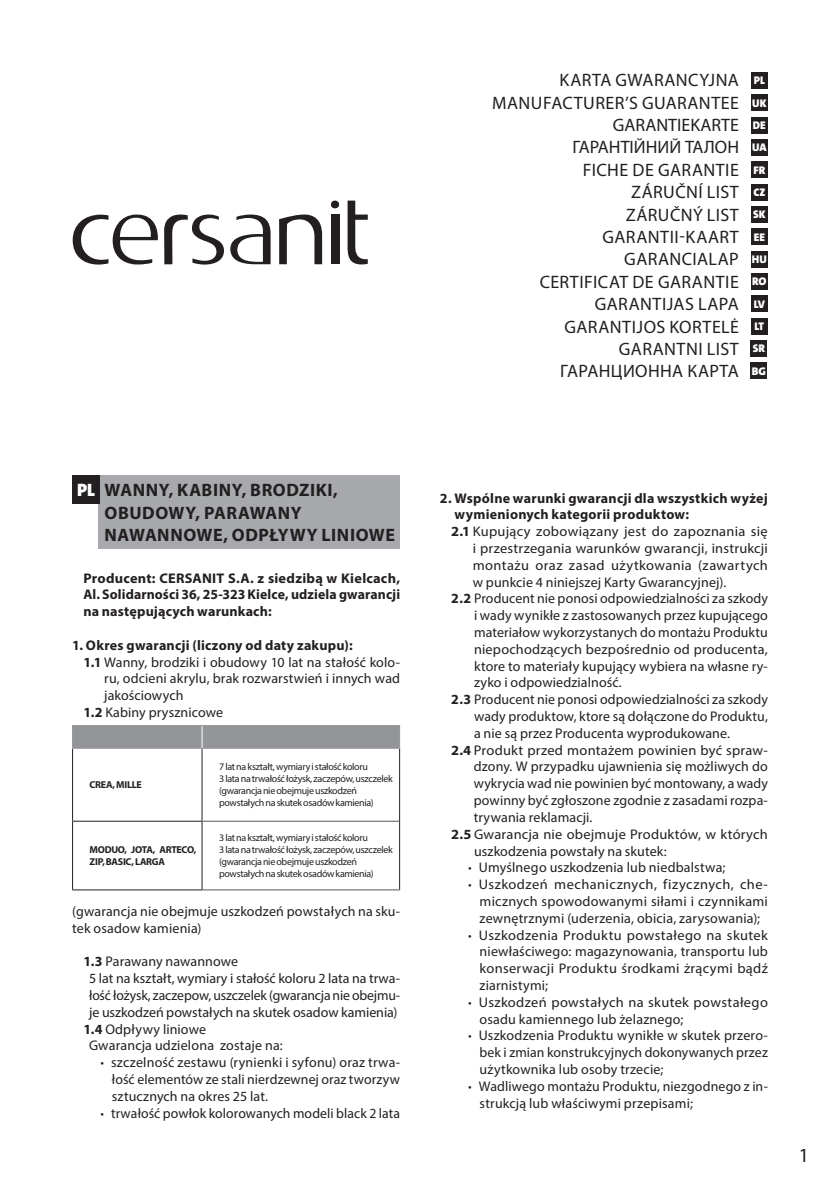
<style>
.page{position:relative;width:840px;height:1191px;background:#fff}
.page>*{position:absolute;margin:0;border:0;box-sizing:border-box;transform-origin:0 0}
.t1{font:20px "Myriad Pro";color:#231f20}
.t2{font:18px/22.4px "Myriad Pro";letter-spacing:.02em;color:#231f20;text-align:right}
.t3{font:700 18px/22.4px "Myriad Pro";letter-spacing:.03em;color:#231f20}
.t4{font:900 18px "The Sans C4 s";color:#fff}
.t5{font:14px/16.8px "Myriad Pro";letter-spacing:.01em;color:#231f20}
.t6{font:700 14px/16.8px "Myriad Pro";letter-spacing:.015em;color:#231f20;text-align:justify}
.t7{font:14px "Myriad Pro";letter-spacing:.03em;color:#231f20}
.t8{font:14px "Myriad Pro";letter-spacing:-.01em;color:#231f20}
.t9{font:900 11.2px/22.4px "The Sans C4 s";color:#fff}
.t10{font:10px/12px "Myriad Pro";letter-spacing:-.03em;color:#231f20}
.t11{font:700 10px/12px "Myriad Pro";letter-spacing:-.03em;color:#231f20}
.s1{font-weight:700}
</style>
<div class="page">
<svg style="left:279px;top:214px;width:43px;height:50px"></svg>
<svg style="left:347px;top:201px;width:20px;height:63px"></svg>
<svg style="left:230px;top:214px;width:40px;height:50px"></svg>
<svg style="left:164px;top:214px;width:60px;height:50px"></svg>
<svg style="left:73px;top:214px;width:85px;height:50px"></svg>
<div style="left:331px;top:214px;width:8px;height:50px;background:#231f20"></div>
<div style="left:331px;top:201px;width:8px;height:7px;background:#231f20;border-radius:50%"></div>
<div style="left:99px;top:475px;width:301px;height:74px;background:#a8a9ad"></div>
<div style="left:72px;top:475px;width:28px;height:28px;background:#231f20"></div>
<hr style="left:72px;top:748px;width:1px;height:72px;background:#231f20">
<hr style="left:72px;top:821px;width:1px;height:68px;background:#231f20">
<hr style="left:201px;top:748px;width:1px;height:72px;background:#231f20">
<hr style="left:72px;top:820px;width:130px;height:1px;background:#231f20">
<hr style="left:201px;top:821px;width:1px;height:68px;background:#231f20">
<hr style="left:72px;top:889px;width:130px;height:1px;background:#231f20">
<hr style="left:202px;top:820px;width:197px;height:1px;background:#57585a">
<hr style="left:202px;top:889px;width:198px;height:1px;background:#57585a">
<hr style="left:399px;top:748px;width:1px;height:73px;background:#231f20">
<hr style="left:399px;top:821px;width:1px;height:68px;background:#231f20">
<div style="left:72px;top:725px;width:328px;height:23px;background:#939598"></div>
<div style="left:750px;top:72px;width:17px;height:17px;background:#231f20"></div>
<div style="left:750px;top:94px;width:17px;height:17px;background:#231f20"></div>
<div style="left:750px;top:117px;width:17px;height:17px;background:#231f20"></div>
<div style="left:750px;top:139px;width:17px;height:17px;background:#231f20"></div>
<div style="left:750px;top:161px;width:17px;height:17px;background:#231f20"></div>
<div style="left:750px;top:184px;width:17px;height:17px;background:#231f20"></div>
<div style="left:750px;top:206px;width:17px;height:17px;background:#231f20"></div>
<div style="left:750px;top:228px;width:17px;height:17px;background:#231f20"></div>
<div style="left:750px;top:251px;width:17px;height:16px;background:#231f20"></div>
<div style="left:750px;top:273px;width:17px;height:17px;background:#231f20"></div>
<div style="left:750px;top:295px;width:17px;height:17px;background:#231f20"></div>
<div style="left:750px;top:318px;width:17px;height:16px;background:#231f20"></div>
<div style="left:750px;top:340px;width:17px;height:17px;background:#231f20"></div>
<div style="left:750px;top:362px;width:17px;height:17px;background:#231f20"></div>
<p class="t2" style="left:492px;top:69px;width:248px">KARTA GWARANCYJNA<br>MANUFACTURER’S GUARANTEE<br>GARANTIEKARTE<br>ГАРАНТІЙНИЙ ТАЛОН<br>FICHE DE GARANTIE<br>ZÁRUČNÍ LIST<br>ZÁRUČNÝ LIST<br>GARANTII-KAART<br>GARANCIALAP<br>CERTIFICAT DE GARANTIE<br>GARANTIJAS LAPA<br>GARANTIJOS KORTELĖ<br>GARANTNI LIST<br>ГАРАНЦИОННА КАРТА</p>
<p class="t9" style="left:751px;top:69px;width:17px">PL<br>UK<br>DE<br>UA<br>FR<br>CZ<br>SK<br>EE<br>HU<br>RO<br>LV<br>LT<br>SR<br>BG</p>
<p class="t4" style="left:77px;top:478px;width:19px">PL</p>
<p class="t3" style="left:104px;top:478px;width:292px">WANNY, KABINY, BRODZIKI,<br>OBUDOWY, PARAWANY<br>NAWANNOWE, ODPŁYWY LINIOWE</p>
<p class="t6" style="left:83px;top:569px;width:318px">Producent: CERSANIT S.A. z siedzibą w Kielcach, Al. Solidarności 36, 25-323 Kielce, udziela gwarancji na następujących warunkach:</p>
<p class="t6" style="left:72px;top:636px;width:282px">1. Okres gwarancji (liczony od daty zakupu):</p>
<p class="t5" style="left:83px;top:653px;width:318px"><span class="s1">1.1</span> Wanny, brodziki i obudowy 10 lat na stałość kolo-</p>
<p class="t5" style="left:104px;top:670px;width:297px">ru, odcieni akrylu, brak rozwarstwień i innych wad</p>
<p class="t5" style="left:104px;top:687px;width:81px">jakościowych</p>
<p class="t5" style="left:83px;top:703px;width:141px"><span class="s1">1.2</span> Kabiny prysznicowe</p>
<p class="t11" style="left:90px;top:778px;width:54px">CREA, MILLE</p>
<p class="t10" style="left:219px;top:761px;width:175px">7 lat na kształt, wymiary i stałość koloru<br>3 lata na trwałość łożysk, zaczepów, uszczelek (gwarancja nie obejmuje uszkodzeń powstałych na skutek osadów kamienia)</p>
<p class="t10" style="left:219px;top:831px;width:175px">3 lat na kształt, wymiary i stałość koloru<br>3 lata na trwałość łożysk, zaczepów, uszczelek (gwarancja nie obejmuje uszkodzeń powstałych na skutek osadów kamienia)</p>
<p class="t5" style="left:72px;top:902px;width:329px">(gwarancja nie obejmuje uszkodzeń powstałych na sku&shy;tek osadow kamienia)</p>
<p class="t5" style="left:83px;top:953px;width:156px"><span class="s1">1.3</span> Parawany nawannowe</p>
<p class="t5" style="left:89px;top:970px;width:312px">5 lat na kształt, wymiary i stałość koloru 2 lata na trwa-</p>
<p class="t8" style="left:89px;top:986px;width:312px">łość łożysk, zaczepow, uszczelek (gwarancja nie obejmu-</p>
<p class="t5" style="left:89px;top:1003px;width:310px">je uszkodzeń powstałych na skutek osadow kamienia)</p>
<p class="t5" style="left:83px;top:1020px;width:124px"><span class="s1">1.4</span> Odpływy liniowe</p>
<p class="t5" style="left:89px;top:1037px;width:195px">Gwarancja udzielona zostaje na:</p>
<p class="t5" style="left:100px;top:1054px;width:301px"><span class="s1">·</span> szczelność zestawu (rynienki i syfonu) oraz trwa-</p>
<p class="t5" style="left:112px;top:1070px;width:289px">łość elementów ze stali nierdzewnej oraz tworzyw</p>
<p class="t5" style="left:112px;top:1087px;width:158px">sztucznych na okres 25 lat.</p>
<p class="t5" style="left:100px;top:1104px;width:301px"><span class="s1">·</span> trwałość powłok kolorowanych modeli black 2 lata</p>
<p class="t11" style="left:90px;top:843px;width:108px">MODUO, JOTA, ARTECO,<br>ZIP, BASIC, LARGA</p>
<p class="t6" style="left:439px;top:489px;width:329px">2. Wspólne warunki gwarancji dla wszystkich wyżej</p>
<p class="t6" style="left:454px;top:506px;width:236px">wymienionych kategorii produktow:</p>
<p class="t5" style="left:451px;top:523px;width:318px"><span class="s1">2.1</span> Kupujący zobowiązany jest do zapoznania się</p>
<p class="t5" style="left:472px;top:539px;width:296px">i przestrzegania warunków gwarancji, instrukcji</p>
<p class="t7" style="left:472px;top:556px;width:296px">montażu oraz zasad użytkowania (zawartych</p>
<p class="t5" style="left:472px;top:573px;width:255px">w punkcie 4 niniejszej Karty Gwarancyjnej).</p>
<p class="t5" style="left:451px;top:590px;width:318px"><span class="s1">2.2</span> Producent nie ponosi odpowiedzialności za szkody</p>
<p class="t5" style="left:474px;top:607px;width:295px">i wady wynikłe z zastosowanych przez kupującego</p>
<p class="t5" style="left:474px;top:623px;width:295px">materiałow wykorzystanych do montażu Produktu</p>
<p class="t5" style="left:474px;top:640px;width:295px">niepochodzących bezpośrednio od producenta,</p>
<p class="t5" style="left:474px;top:657px;width:295px">ktore to materiały kupujący wybiera na własne ry-</p>
<p class="t5" style="left:474px;top:674px;width:149px">zyko i odpowiedzialność.</p>
<p class="t5" style="left:451px;top:691px;width:318px"><span class="s1">2.3</span> Producent nie ponosi odpowiedzialności za szkody</p>
<p class="t5" style="left:473px;top:707px;width:295px">wady produktow, ktore są dołączone do Produktu,</p>
<p class="t5" style="left:473px;top:724px;width:257px">a nie są przez Producenta wyprodukowane.</p>
<p class="t5" style="left:451px;top:741px;width:318px"><span class="s1">2.4</span> Produkt przed montażem powinien być spraw-</p>
<p class="t5" style="left:473px;top:758px;width:295px">dzony. W przypadku ujawnienia się możliwych do</p>
<p class="t5" style="left:473px;top:775px;width:295px">wykrycia wad nie powinien być montowany, a wady</p>
<p class="t5" style="left:473px;top:791px;width:295px">powinny być zgłoszone zgodnie z zasadami rozpa-</p>
<p class="t5" style="left:473px;top:808px;width:120px">trywania reklamacji.</p>
<p class="t5" style="left:451px;top:825px;width:318px"><span class="s1">2.5</span> Gwarancja nie obejmuje Produktów, w których</p>
<p class="t5" style="left:473px;top:842px;width:194px">uszkodzenia powstały na skutek:</p>
<p class="t5" style="left:468px;top:859px;width:258px"><span class="s1">·</span> Umyślnego uszkodzenia lub niedbalstwa;</p>
<p class="t7" style="left:468px;top:875px;width:301px"><span class="s1">·</span> Uszkodzeń mechanicznych, fizycznych, che-</p>
<p class="t5" style="left:479px;top:892px;width:289px">micznych spowodowanymi siłami i czynnikami</p>
<p class="t5" style="left:479px;top:909px;width:282px">zewnętrznymi (uderzenia, obicia, zarysowania);</p>
<p class="t5" style="left:468px;top:926px;width:301px"><span class="s1">·</span> Uszkodzenia Produktu powstałego na skutek</p>
<p class="t5" style="left:479px;top:943px;width:290px">niewłaściwego: magazynowania, transportu lub</p>
<p class="t5" style="left:479px;top:959px;width:289px">konserwacji Produktu środkami żrącymi bądź</p>
<p class="t5" style="left:479px;top:976px;width:70px">ziarnistymi;</p>
<p class="t5" style="left:468px;top:993px;width:301px"><span class="s1">·</span> Uszkodzeń powstałych na skutek powstałego</p>
<p class="t5" style="left:479px;top:1010px;width:205px">osadu kamiennego lub żelaznego;</p>
<p class="t5" style="left:468px;top:1027px;width:301px"><span class="s1">·</span> Uszkodzenia Produktu wynikłe w skutek przero-</p>
<p class="t5" style="left:479px;top:1043px;width:290px">bek i zmian konstrukcyjnych dokonywanych przez</p>
<p class="t5" style="left:479px;top:1060px;width:185px">użytkownika lub osoby trzecie;</p>
<p class="t5" style="left:468px;top:1077px;width:301px"><span class="s1">·</span> Wadliwego montażu Produktu, niezgodnego z in-</p>
<p class="t5" style="left:479px;top:1094px;width:215px">strukcją lub właściwymi przepisami;</p>
<h1 class="t1" style="left:798px;top:1142px;width:12px">1</h1>
</div>
